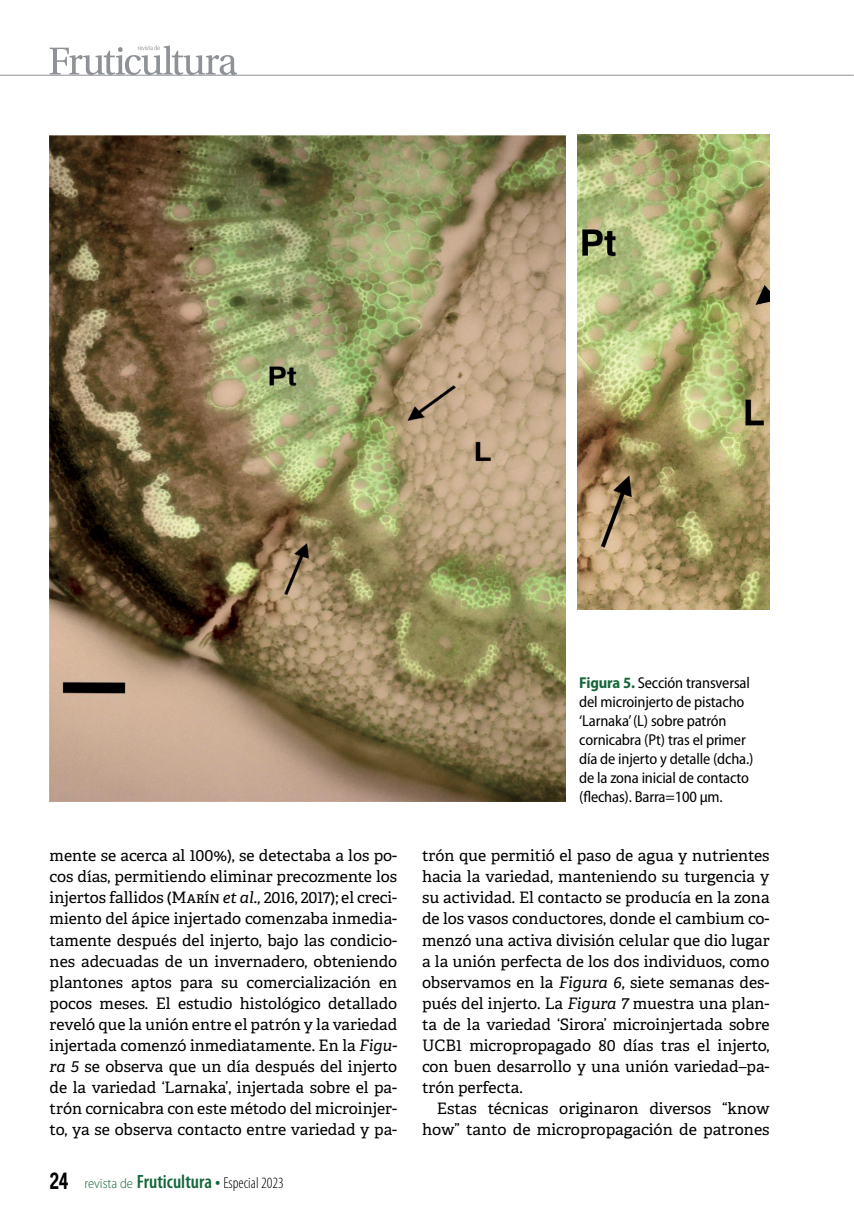
<style>
.page{position:relative;width:854px;height:1216px;background:#fff}
.page>*{position:absolute;margin:0;border:0;box-sizing:border-box;transform-origin:0 0}
.t1{font:600 condensed 19.25px "Myriad Pro";color:#15673a}
.t2{font:15.75px/21px "Adelle";color:#000;text-align:justify}
.t3{font:semi-condensed 15.75px/18.9px "Myriad Pro";letter-spacing:-.01em;color:#000}
.s1{font-weight:700;color:#15673a}
.s2{font-style:italic}
.s3{font-family:"News Gothic Std";font-weight:700;font-stretch:normal;font-size:21px;color:#000}
.s4{font-weight:300;font-stretch:semi-condensed;font-size:14px}
.s5{font-weight:300;font-size:15.75px;color:#000}
</style>
<div class="page">
<hr style="left:0;top:75px;width:853px;height:1px;background:#8e9196">
<svg style="left:50px;top:45px;width:187px;height:30px"></svg>
<img style="left:50px;top:135px;width:515px;height:666px">
<img style="left:577px;top:134px;width:192px;height:475px">
<p class="t3" style="left:579px;top:673px;width:176px"><span class="s1">Figura 5.</span> Sección transversal del microinjerto de pistacho ‘Larnaka’ (L) sobre patrón cornicabra (Pt) tras el primer día de injerto y detalle (dcha.) de la zona inicial de contacto (flechas). Barra=100 µm.</p>
<p class="t2" style="left:50px;top:845px;width:349px">mente se acerca al 100%), se detectaba a los po&shy;cos días, permitiendo eliminar precozmente los injertos fallidos (Marín <span class="s2">et al.,</span> 2016, 2017); el creci&shy;miento del ápice injertado comenzaba inmedia&shy;tamente después del injerto, bajo las condicio&shy;nes adecuadas de un invernadero, obteniendo plantones aptos para su comercialización en pocos meses. El estudio histológico detallado reveló que la unión entre el patrón y la variedad injertada comenzó inmediatamente. En la <span class="s2">Figu&shy;ra 5</span> se observa que un día después del injerto de la variedad ‘Larnaka’, injertada sobre el pa&shy;trón cornicabra con este método del microinjer&shy;to, ya se observa contacto entre variedad y pa-</p>
<p class="t2" style="left:422px;top:845px;width:349px">trón que permitió el paso de agua y nutrientes hacia la variedad, manteniendo su turgencia y su actividad. El contacto se producía en la zona de los vasos conductores, donde el cambium co&shy;menzó una activa división celular que dio lugar a la unión perfecta de los dos individuos, como observamos en la <span class="s2">Figura 6</span>, siete semanas des&shy;pués del injerto. La <span class="s2">Figura 7</span> muestra una plan&shy;ta de la variedad ‘Sirora’ microinjertada sobre UCB1 micropropagado 80 días tras el injerto, con buen desarrollo y una unión variedad–pa&shy;trón perfecta.</p>
<p class="t2" style="left:422px;top:1097px;width:349px;text-align:right">Estas técnicas originaron diversos “know how” tanto de micropropagación de patrones</p>
<p class="t1" style="left:50px;top:1171px;width:235px"><span class="s3">24</span> <span class="s4">revista de</span> Fruticultura • <span class="s5">Especial 2023</span></p>
</div>
